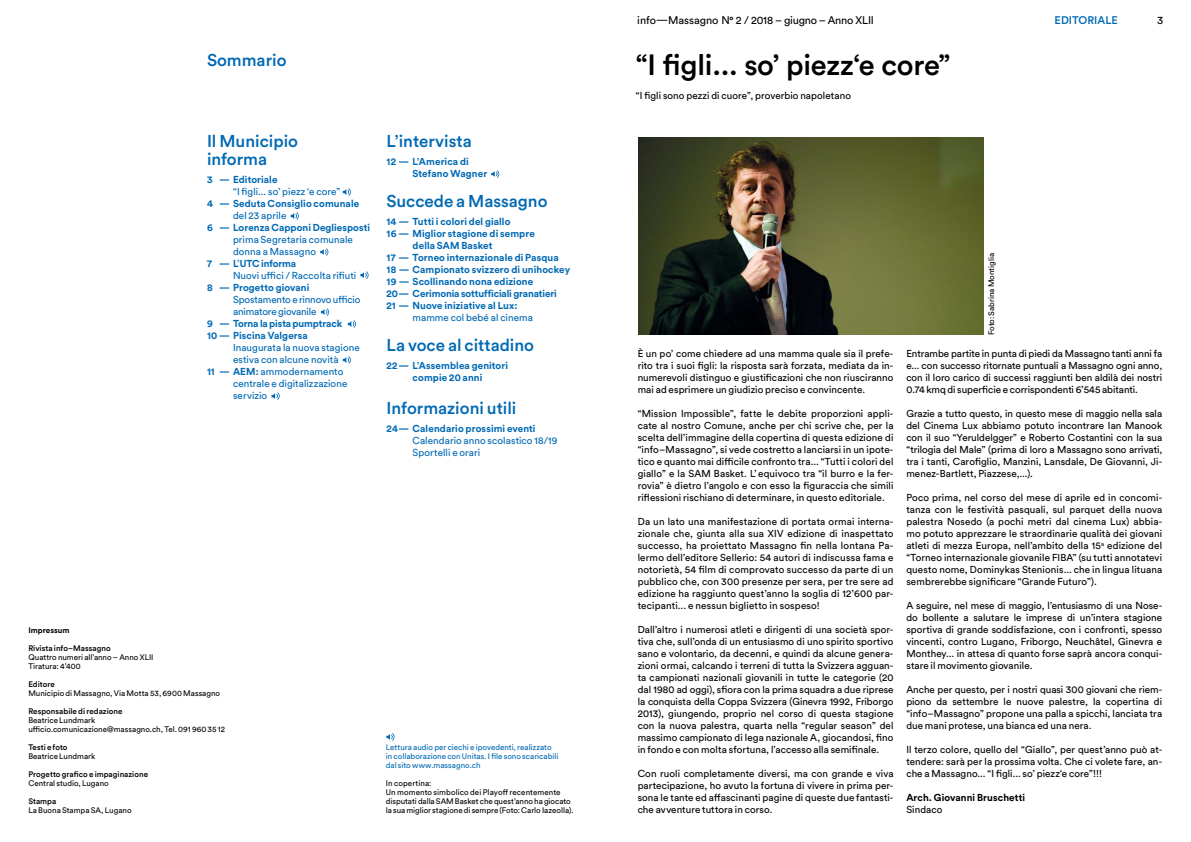
<style>
.page{position:relative;width:1191px;height:842px;background:#fff}
.page>*{position:absolute;margin:0;border:0;box-sizing:border-box;transform-origin:0 0}
.t1{font:500 29px "Circular Std";letter-spacing:-.01em;color:#000}
.t2{font:500 17px/18px "Circular Std";color:#0069b4}
.t3{font:11px "Circular Std";letter-spacing:-.02em;color:#000}
.t4{font:500 11px "Circular Std";color:#0069b4}
.t5{font:10px/12px "Circular Std";color:#000;text-align:justify}
.t6{font:700 10px/12px "Circular Std";color:#0069b4}
.t7{font:10px/12px "Circular Std";color:#0069b4}
.t8{font:700 10px "Circular Std";color:#000}
.t9{font:8px/9px "Circular Std";color:#000}
.t10{font:8px/9px "Circular Std";color:#0069b4}
.t11{font:500 8px "Circular Std";color:#000}
.t12{font:700 8px "Circular Std";color:#000}
.s1{font-weight:400}
.s2{font-weight:700}
</style>
<div class="page">
<svg style="left:386px;top:733px;width:8px;height:8px"></svg>
<img style="left:638px;top:137px;width:345px;height:198px">
<svg style="left:343px;top:188px;width:8px;height:8px"></svg>
<svg style="left:291px;top:212px;width:8px;height:8px"></svg>
<svg style="left:320px;top:248px;width:8px;height:8px"></svg>
<svg style="left:321px;top:308px;width:8px;height:8px"></svg>
<svg style="left:343px;top:356px;width:8px;height:8px"></svg>
<svg style="left:360px;top:271px;width:8px;height:8px"></svg>
<svg style="left:348px;top:320px;width:8px;height:8px"></svg>
<svg style="left:271px;top:392px;width:9px;height:8px"></svg>
<svg style="left:491px;top:170px;width:8px;height:8px"></svg>
<h2 class="t2" style="left:207px;top:51px;width:81px">Sommario</h2>
<h2 class="t2" style="left:207px;top:132px;width:92px">Il Municipio informa</h2>
<p class="t6" style="left:207px;top:173px;width:72px">3 — Editoriale</p>
<p class="t7" style="left:233px;top:185px;width:109px">“I figli... so’ piezz ‘e core”</p>
<p class="t6" style="left:207px;top:197px;width:154px">4 — Seduta Consiglio comunale</p>
<p class="t7" style="left:233px;top:209px;width:55px">del 23 aprile</p>
<p class="t6" style="left:207px;top:221px;width:165px">6 — Lorenza Capponi Degliesposti</p>
<p class="t7" style="left:233px;top:233px;width:122px">prima Segretaria comunale</p>
<p class="t7" style="left:233px;top:245px;width:85px">donna a Massagno</p>
<p class="t6" style="left:207px;top:257px;width:91px">7 — L<span class="s1">’</span>UTC informa</p>
<p class="t7" style="left:233px;top:269px;width:125px">Nuovi uffici / Raccolta rifiuti</p>
<p class="t6" style="left:207px;top:281px;width:104px">8 — Progetto giovani</p>
<p class="t7" style="left:233px;top:293px;width:129px">Spostamento e rinnovo ufficio animatore giovanile</p>
<p class="t6" style="left:207px;top:317px;width:137px">9 — Torna la pista pumptrack<br>10 — Piscina Valgersa</p>
<p class="t7" style="left:233px;top:341px;width:129px">Inaugurata la nuova stagione</p>
<p class="t7" style="left:233px;top:353px;width:107px">estiva con alcune novità</p>
<p class="t7" style="left:207px;top:365px;width:138px"><span class="s2">11 — AEM:</span> ammodernamento</p>
<p class="t7" style="left:233px;top:377px;width:116px">centrale e digitalizzazione</p>
<p class="t7" style="left:233px;top:389px;width:36px">servizio</p>
<h2 class="t2" style="left:386px;top:132px;width:87px">L’intervista</h2>
<p class="t6" style="left:412px;top:155px;width:76px;text-indent:-26px">12 — L’America di<br>Stefano Wagner</p>
<h2 class="t2" style="left:386px;top:192px;width:162px">Succede a Massagno</h2>
<p class="t6" style="left:386px;top:215px;width:126px">14 — Tutti i colori del giallo</p>
<p class="t6" style="left:386px;top:227px;width:150px">16 — Miglior stagione di sempre</p>
<p class="t6" style="left:412px;top:239px;width:82px">della SAM Basket</p>
<p class="t6" style="left:386px;top:251px;width:174px">17 — Torneo internazionale di Pasqua</p>
<p class="t6" style="left:386px;top:263px;width:185px">18 — Campionato svizzero di unihockey</p>
<p class="t6" style="left:386px;top:275px;width:148px">19 — Scollinando nona edizione</p>
<p class="t6" style="left:386px;top:287px;width:172px">20— Cerimonia sottufficiali granatieri</p>
<p class="t6" style="left:386px;top:299px;width:133px">21 — Nuove iniziative al Lux:</p>
<p class="t7" style="left:412px;top:311px;width:122px">mamme col bebé al cinema</p>
<h2 class="t2" style="left:386px;top:336px;width:149px">La voce al cittadino</h2>
<p class="t6" style="left:386px;top:359px;width:123px;text-align:center">22— L’Assemblea genitori compie 20 anni</p>
<h2 class="t2" style="left:386px;top:399px;width:131px">Informazioni utili</h2>
<p class="t6" style="left:386px;top:422px;width:151px">24— Calendario prossimi eventi</p>
<p class="t7" style="left:412px;top:434px;width:147px">Calendario anno scolastico 18/19<br>Sportelli e orari</p>
<p class="t12" style="left:28px;top:625px;width:43px">Impressum</p>
<p class="t11" style="left:28px;top:643px;width:84px">Rivista info–Massagno</p>
<p class="t9" style="left:28px;top:653px;width:127px">Quattro numeri all’anno – Anno XLII<br>Tiratura: 4’400</p>
<p class="t11" style="left:28px;top:679px;width:28px">Editore</p>
<p class="t9" style="left:28px;top:689px;width:193px">Municipio di Massagno, Via Motta 53, 6900 Massagno</p>
<p class="t11" style="left:28px;top:706px;width:96px">Responsabile di redazione</p>
<p class="t9" style="left:28px;top:716px;width:198px">Beatrice Lundmark ufficio.comunicazione@massagno.ch, Tel. 091 960 35 12</p>
<p class="t11" style="left:28px;top:742px;width:41px">Testi e foto</p>
<p class="t9" style="left:28px;top:752px;width:69px">Beatrice Lundmark</p>
<p class="t11" style="left:28px;top:769px;width:121px">Progetto grafico e impaginazione</p>
<p class="t9" style="left:28px;top:779px;width:82px">Central studio, Lugano</p>
<p class="t11" style="left:28px;top:796px;width:30px">Stampa</p>
<p class="t9" style="left:28px;top:806px;width:105px">La Buona Stampa SA, Lugano</p>
<p class="t10" style="left:386px;top:743px;width:174px">Lettura audio per ciechi e ipovedenti, realizzato in collaborazione con Unitas. I file sono scaricabili dal sito www.massagno.ch</p>
<p class="t9" style="left:386px;top:779px;width:189px">In copertina:<br>Un momento simbolico dei Playoff recentemente disputati dalla SAM Basket che quest’anno ha giocato la sua miglior stagione di sempre (Foto: Carlo Iazeolla).</p>
<p class="t3" style="left:637px;top:14px;width:238px">info—Massagno N° 2 / 2018 – giugno – Anno XLII</p>
<p class="t4" style="left:1054px;top:13px;width:65px">EDITORIALE</p>
<h1 class="t1" style="left:636px;top:47px;width:316px">“I figli... so’ piezz‘e core”</h1>
<p class="t5" style="left:636px;top:89px;width:217px">“I figli sono pezzi di cuore”, proverbio napoletano</p>
<p class="t3" style="left:1157px;top:13px;width:8px">3</p>
<p class="t9" style="left:986px;top:335px;width:84px;rotate:-90deg">Foto: Sabrina Montiglia</p>
<p class="t5" style="left:637px;top:347px;width:258px">È un po’ come chiedere ad una mamma quale sia il prefe&shy;rito tra i suoi figli: la risposta sarà forzata, mediata da in&shy;numerevoli distinguo e giustificazioni che non riusciranno mai ad esprimere un giudizio preciso e convincente.</p>
<p class="t5" style="left:637px;top:407px;width:258px">“Mission Impossible”, fatte le debite proporzioni appli&shy;cate al nostro Comune, anche per chi scrive che, per la scelta dell’immagine della copertina di questa edizione di “info–Massagno”, si vede costretto a lanciarsi in un ipote&shy;tico e quanto mai difficile confronto tra... “Tutti i colori del giallo” e la SAM Basket. L’ equivoco tra “il burro e la fer&shy;rovia” è dietro l’angolo e con esso la figuraccia che simili riflessioni rischiano di determinare, in questo editoriale.</p>
<p class="t5" style="left:637px;top:515px;width:258px">Da un lato una manifestazione di portata ormai interna&shy;zionale che, giunta alla sua XIV edizione di inaspettato successo, ha proiettato Massagno fin nella lontana Pa&shy;lermo dell’editore Sellerio: 54 autori di indiscussa fama e notorietà, 54 film di comprovato successo da parte di un pubblico che, con 300 presenze per sera, per tre sere ad edizione ha raggiunto quest’anno la soglia di 12’600 par&shy;tecipanti... e nessun biglietto in sospeso!</p>
<p class="t5" style="left:637px;top:623px;width:258px">Dall’altro i numerosi atleti e dirigenti di una società spor&shy;tiva che, sull’onda di un entusiasmo di uno spirito sportivo sano e volontario, da decenni, e quindi da alcune genera&shy;zioni ormai, calcando i terreni di tutta la Svizzera agguan&shy;ta campionati nazionali giovanili in tutte le categorie (20 dal 1980 ad oggi), sfiora con la prima squadra a due riprese la conquista della Coppa Svizzera (Ginevra 1992, Friborgo 2013), giungendo, proprio nel corso di questa stagione con la nuova palestra, quarta nella “regular season” del massimo campionato di lega nazionale A, giocandosi, fino in fondo e con molta sfortuna, l’accesso alla semifinale.</p>
<p class="t5" style="left:637px;top:767px;width:258px">Con ruoli completamente diversi, ma con grande e viva partecipazione, ho avuto la fortuna di vivere in prima per&shy;sona le tante ed affascinanti pagine di queste due fantasti&shy;che avventure tuttora in corso.</p>
<p class="t5" style="left:906px;top:347px;width:258px">Entrambe partite in punta di piedi da Massagno tanti anni fa e... con successo ritornate puntuali a Massagno ogni anno, con il loro carico di successi raggiunti ben aldilà dei nostri 0.74 kmq di superficie e corrispondenti 6’545 abitanti.</p>
<p class="t5" style="left:906px;top:407px;width:258px">Grazie a tutto questo, in questo mese di maggio nella sala del Cinema Lux abbiamo potuto incontrare Ian Manook con il suo “Yeruldelgger” e Roberto Costantini con la sua “trilogia del Male” (prima di loro a Massagno sono arrivati, tra i tanti, Carofiglio, Manzini, Lansdale, De Giovanni, Ji&shy;menez-Bartlett, Piazzese,...).</p>
<p class="t5" style="left:906px;top:491px;width:258px">Poco prima, nel corso del mese di aprile ed in concomi&shy;tanza con le festività pasquali, sul parquet della nuova palestra Nosedo (a pochi metri dal cinema Lux) abbia&shy;mo potuto apprezzare le straordinarie qualità dei giovani atleti di mezza Europa, nell’ambito della 15<sup>a</sup> edizione del “Torneo internazionale giovanile FIBA” (su tutti annotatevi questo nome, Dominykas Stenionis... che in lingua lituana sembrerebbe significare “Grande Futuro”).</p>
<p class="t5" style="left:906px;top:599px;width:258px">A seguire, nel mese di maggio, l’entusiasmo di una Nose&shy;do bollente a salutare le imprese di un’intera stagione sportiva di grande soddisfazione, con i confronti, spesso vincenti, contro Lugano, Friborgo, Neuchâtel, Ginevra e Monthey... in attesa di quanto forse saprà ancora conqui&shy;stare il movimento giovanile.</p>
<p class="t5" style="left:906px;top:683px;width:258px">Anche per questo, per i nostri quasi 300 giovani che riem&shy;piono da settembre le nuove palestre, la copertina di “info–Massagno” propone una palla a spicchi, lanciata tra due mani protese, una bianca ed una nera.</p>
<p class="t5" style="left:906px;top:743px;width:258px">Il terzo colore, quello del “Giallo”, per quest’anno può at&shy;tendere: sarà per la prossima volta. Che ci volete fare, an&shy;che a Massagno... “I figli... so’ piezz‘e core”!!!</p>
<p class="t8" style="left:906px;top:791px;width:121px">Arch. Giovanni Bruschetti</p>
<p class="t5" style="left:906px;top:803px;width:38px">Sindaco</p>
</div>
